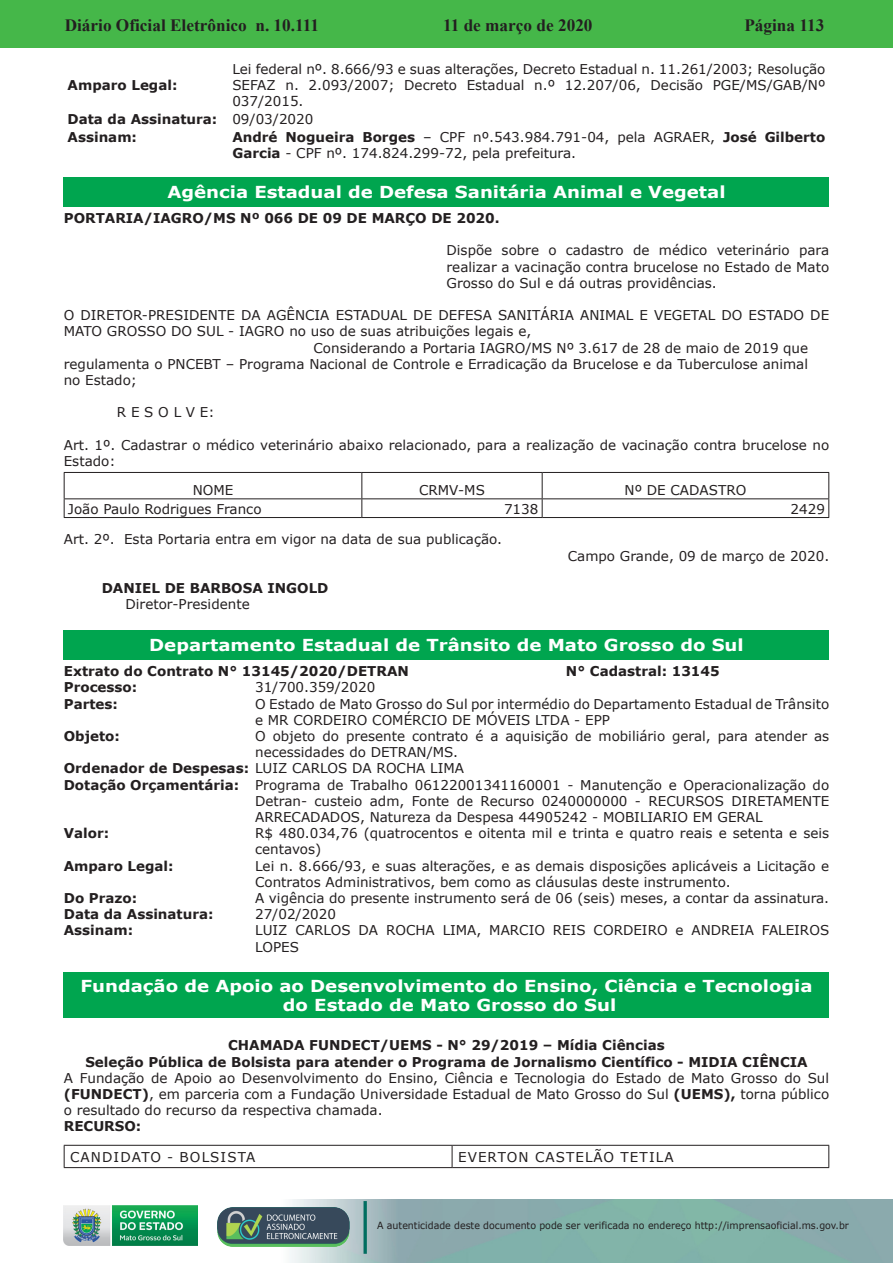
<style>
.page{position:relative;width:893px;height:1263px;background:#fff}
.page>*{position:absolute;margin:0;border:0;box-sizing:border-box;transform-origin:0 0}
.t1{font:700 17.25px "Times New Roman";color:#231f20}
.t2{font:700 16.5px/19.8px "Verdana";color:#fff;text-align:center;scale:1.1 1}
.t3{font:13.5px/16.2px "Verdana";color:#231f20}
.t4{font:700 13.5px/18px "Verdana";color:#231f20}
.t5{font:13.5px "Verdana";letter-spacing:.08em;color:#231f20}
.t6{font:9.9px "Verdana";color:#231f20;scale:.95 1}
.s1{font-weight:400}
.s2{font-weight:700}
</style>
<div class="page">
<div style="left:0;top:0;width:893px;height:48px;background:#45b749"></div>
<img style="left:63px;top:1199px;width:830px;height:64px">
<img style="left:364px;top:1202px;width:2px;height:51px">
<img style="left:218px;top:1207px;width:132px;height:39px">
<img style="left:64px;top:1205px;width:134px;height:41px">
<div style="left:64px;top:177px;width:765px;height:30px;background:#00a54f"></div>
<svg style="left:64px;top:473px;width:1px;height:44px"></svg>
<hr style="left:64px;top:472px;width:298px;height:1px;background:#231f20">
<hr style="left:362px;top:472px;width:180px;height:1px;background:#231f20">
<hr style="left:542px;top:472px;width:287px;height:1px;background:#231f20">
<hr style="left:64px;top:498px;width:298px;height:1px;background:#231f20">
<hr style="left:362px;top:498px;width:180px;height:1px;background:#231f20">
<hr style="left:542px;top:498px;width:287px;height:1px;background:#231f20">
<hr style="left:64px;top:517px;width:298px;height:1px;background:#231f20">
<hr style="left:362px;top:517px;width:180px;height:1px;background:#231f20">
<hr style="left:542px;top:517px;width:287px;height:1px;background:#231f20">
<svg style="left:361px;top:473px;width:1px;height:44px"></svg>
<svg style="left:542px;top:473px;width:1px;height:44px"></svg>
<svg style="left:828px;top:473px;width:1px;height:44px"></svg>
<div style="left:64px;top:630px;width:765px;height:30px;background:#00a54f"></div>
<div style="left:64px;top:972px;width:765px;height:46px;background:#00a54f"></div>
<svg style="left:64px;top:1146px;width:1px;height:21px"></svg>
<hr style="left:64px;top:1145px;width:388px;height:1px;background:#231f20">
<hr style="left:452px;top:1145px;width:377px;height:1px;background:#231f20">
<svg style="left:452px;top:1146px;width:1px;height:21px"></svg>
<svg style="left:828px;top:1146px;width:1px;height:21px"></svg>
<hr style="left:64px;top:1167px;width:388px;height:1px;background:#231f20">
<hr style="left:452px;top:1167px;width:377px;height:1px;background:#231f20">
<p class="t1" style="left:65px;top:13px;width:256px">Diário Oficial Eletrônico n. 10.111</p>
<p class="t1" style="left:443px;top:13px;width:151px">11 de março de 2020</p>
<p class="t1" style="left:744px;top:13px;width:82px">Página 113</p>
<p class="t3" style="left:232px;top:61px;width:594px;text-align:justify">Lei federal nº. 8.666/93 e suas alterações, Decreto Estadual n. 11.261/2003; Resolução SEFAZ n. 2.093/2007; Decreto Estadual n.º 12.207/06, Decisão PGE/MS/GAB/Nº 037/2015.</p>
<p class="t4" style="left:68px;top:110px;width:247px">Data da Assinatura: <span class="s1">09/03/2020<br></span>Assinam:</p>
<p class="t4" style="left:68px;top:76px;width:111px">Amparo Legal:</p>
<p class="t3" style="left:232px;top:129px;width:594px"><span class="s2">André Nogueira Borges</span> – CPF nº.543.984.791-04, pela AGRAER, <span class="s2">José Gilberto<br>Garcia</span> - CPF nº. 174.824.299-72, pela prefeitura.</p>
<p class="t2" style="left:167px;top:182px;width:509px">Agência Estadual de Defesa Sanitária Animal e Vegetal</p>
<p class="t4" style="left:64px;top:209px;width:437px">PORTARIA/IAGRO/MS Nº 066 DE 09 DE MARÇO DE 2020.</p>
<p class="t3" style="left:447px;top:242px;width:384px;text-align:justify">Dispõe sobre o cadastro de médico veterinário para realizar a vacinação contra brucelose no Estado de Mato Grosso do Sul e dá outras providências.</p>
<p class="t3" style="left:64px;top:307px;width:767px">O DIRETOR-PRESIDENTE DA AGÊNCIA ESTADUAL DE DEFESA SANITÁRIA ANIMAL E VEGETAL DO ESTADO DE</p>
<p class="t3" style="left:64px;top:323px;width:469px">MATO GROSSO DO SUL - IAGRO no uso de suas atribuições legais e,</p>
<p class="t3" style="left:314px;top:339px;width:496px">Considerando a Portaria IAGRO/MS Nº 3.617 de 28 de maio de 2019 que</p>
<p class="t3" style="left:64px;top:356px;width:746px">regulamenta o PNCEBT – Programa Nacional de Controle e Erradicação da Brucelose e da Tuberculose animal</p>
<p class="t3" style="left:64px;top:372px;width:75px">no Estado;</p>
<p class="t3" style="left:117px;top:404px;width:99px">R E S O L V E:</p>
<p class="t3" style="left:64px;top:437px;width:767px">Art. 1º. Cadastrar o médico veterinário abaixo relacionado, para a realização de vacinação contra brucelose no<br>Estado:</p>
<p class="t3" style="left:193px;top:482px;width:42px">NOME</p>
<p class="t3" style="left:419px;top:482px;width:67px">CRMV-MS</p>
<p class="t3" style="left:625px;top:482px;width:123px">Nº DE CADASTRO</p>
<p class="t3" style="left:68px;top:500px;width:195px">João Paulo Rodrigues Franco</p>
<p class="t3" style="left:504px;top:500px;width:36px">7138</p>
<p class="t3" style="left:791px;top:500px;width:36px">2429</p>
<p class="t3" style="left:64px;top:531px;width:440px">Art. 2º. Esta Portaria entra em vigor na data de sua publicação.</p>
<p class="t3" style="left:568px;top:547px;width:263px">Campo Grande, 09 de março de 2020.</p>
<p class="t4" style="left:102px;top:579px;width:228px">DANIEL DE BARBOSA INGOLD</p>
<p class="t3" style="left:126px;top:596px;width:126px">Diretor-Presidente</p>
<p class="t2" style="left:149px;top:635px;width:542px">Departamento Estadual de Trânsito de Mato Grosso do Sul</p>
<p class="t4" style="left:64px;top:662px;width:347px">Extrato do Contrato N° 13145/2020/DETRAN</p>
<p class="t4" style="left:566px;top:662px;width:155px">N° Cadastral: 13145</p>
<p class="t4" style="left:64px;top:678px;width:75px">Processo:</p>
<p class="t3" style="left:255px;top:679px;width:122px">31/700.359/2020</p>
<p class="t4" style="left:64px;top:694px;width:56px">Partes:</p>
<p class="t3" style="left:255px;top:695px;width:576px">O Estado de Mato Grosso do Sul por intermédio do Departamento Estadual de Trânsito e MR CORDEIRO COMÉRCIO DE MÓVEIS LTDA - EPP</p>
<p class="t4" style="left:64px;top:727px;width:58px">Objeto:</p>
<p class="t3" style="left:255px;top:728px;width:576px">O objeto do presente contrato é a aquisição de mobiliário geral, para atender as</p>
<p class="t3" style="left:255px;top:744px;width:205px">necessidades do DETRAN/MS.</p>
<p class="t3" style="left:64px;top:760px;width:402px"><span class="s2">Ordenador de Despesas:</span> LUIZ CARLOS DA ROCHA LIMA</p>
<p class="t3" style="left:64px;top:776px;width:767px"><span class="s2">Dotação Orçamentária:</span> Programa de Trabalho 06122001341160001 - Manutenção e Operacionalização do</p>
<p class="t3" style="left:255px;top:792px;width:576px">Detran- custeio adm, Fonte de Recurso 0240000000 - RECURSOS DIRETAMENTE</p>
<p class="t3" style="left:255px;top:809px;width:509px">ARRECADADOS, Natureza da Despesa 44905242 - MOBILIARIO EM GERAL</p>
<p class="t4" style="left:64px;top:824px;width:47px">Valor:</p>
<p class="t3" style="left:255px;top:825px;width:576px">R$ 480.034,76 (quatrocentos e oitenta mil e trinta e quatro reais e setenta e seis centavos)</p>
<p class="t4" style="left:64px;top:856px;width:111px">Amparo Legal:</p>
<p class="t3" style="left:255px;top:857px;width:576px">Lei n. 8.666/93, e suas alterações, e as demais disposições aplicáveis a Licitação e<br>Contratos Administrativos, bem como as cláusulas deste instrumento.</p>
<p class="t4" style="left:64px;top:889px;width:75px">Do Prazo:</p>
<p class="t3" style="left:255px;top:890px;width:576px">A vigência do presente instrumento será de 06 (seis) meses, a contar da assinatura.</p>
<p class="t4" style="left:64px;top:905px;width:151px">Data da Assinatura:</p>
<p class="t3" style="left:255px;top:906px;width:82px">27/02/2020</p>
<p class="t4" style="left:64px;top:921px;width:71px">Assinam:</p>
<p class="t3" style="left:255px;top:922px;width:576px">LUIZ CARLOS DA ROCHA LIMA, MARCIO REIS CORDEIRO e ANDREIA FALEIROS<br>LOPES</p>
<p class="t2" style="left:80px;top:975px;width:667px">Fundação de Apoio ao Desenvolvimento do Ensino, Ciência e Tecnologia do Estado de Mato Grosso do Sul</p>
<p class="t4" style="left:85px;top:1037px;width:724px;line-height:16.2px;text-align:center">CHAMADA FUNDECT/UEMS - N° 29/2019 – Mídia Ciências<br>Seleção Pública de Bolsista para atender o Programa de Jornalismo Científico - MIDIA CIÊNCIA</p>
<p class="t3" style="left:64px;top:1070px;width:767px;text-align:justify">A Fundação de Apoio ao Desenvolvimento do Ensino, Ciência e Tecnologia do Estado de Mato Grosso do Sul <span class="s2">(FUNDECT)</span>, em parceria com a Fundação Universidade Estadual de Mato Grosso do Sul <span class="s2">(UEMS),</span> torna público o resultado do recurso da respectiva chamada.</p>
<p class="t4" style="left:64px;top:1117px;width:79px">RECURSO:</p>
<p class="t5" style="left:70px;top:1147px;width:187px">CANDIDATO - BOLSISTA</p>
<p class="t5" style="left:458px;top:1147px;width:217px">EVERTON CASTELÃO TETILA</p>
<p class="t6" style="left:377px;top:1219px;width:498px">A autenticidade deste documento pode ser verificada no endereço http://imprensaoficial.ms.gov.br</p>
</div>
